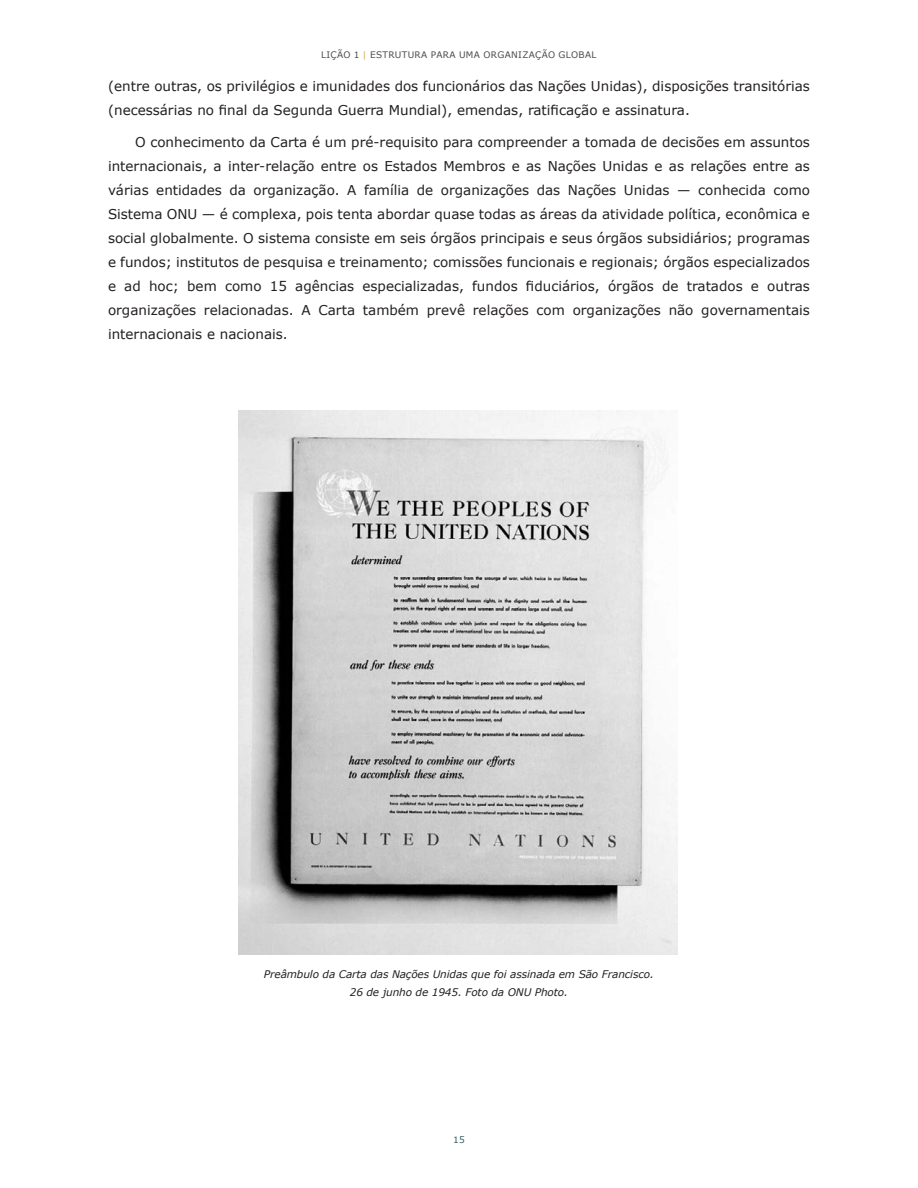
<style>
.page{position:relative;width:918px;height:1188px;background:#fff}
.page>*{position:absolute;margin:0;border:0;box-sizing:border-box;transform-origin:0 0}
.BT_BodyText{font:13.5px/24px "Verdana";color:#231f20}
.IC_ImageCaption{font:italic 10.5px/18px "Verdana";letter-spacing:-.01em;color:#231f20;text-align:center}
.t1{font:9px "Verdana";letter-spacing:.035em;color:#4b4c4d}
.t2{font:9px "Verdana";color:#305a60}
.s1{color:#d3ad50}
</style>
<div class="page">
<img style="left:239px;top:410px;width:438px;height:545px">
<p class="t1" style="left:321px;top:49px;width:63px">LIÇÃO 1 <span class="s1">|</span> Estrutura</p>
<p class="t1" style="left:431px;top:49px;width:3px">para</p>
<p class="t1" style="left:459px;top:49px;width:8px">uma</p>
<p class="t1" style="left:483px;top:49px;width:15px">Organi</p>
<p class="t1" style="left:522px;top:49px;width:46px">zação Global</p>
<p class="BT_BodyText" style="left:108px;top:74px;width:704px">(entre outras, os privilégios e imunidades dos funcionários das Nações Unidas), disposições transitórias (necessárias no final da Segunda Guerra Mundial), emendas, ratificação e assinatura.</p>
<p class="BT_BodyText" style="left:108px;top:130px;width:704px;text-align:justify;text-indent:27px">O conhecimento da Carta é um pré-requisito para compreender a tomada de decisões em assuntos internacionais, a inter-relação entre os Estados Membros e as Nações Unidas e as relações entre as várias entidades da organização. A família de organizações das Nações Unidas — conhecida como Sistema ONU — é complexa, pois tenta abordar quase todas as áreas da atividade política, econômica e social globalmente. O sistema consiste em seis órgãos principais e seus órgãos subsidiários; programas e fundos; institutos de pesquisa e treinamento; comissões funcionais e regionais; órgãos especializados e ad hoc; bem como 15 agências especializadas, fundos fiduciários, órgãos de tratados e outras organizações relacionadas. A Carta também prevê relações com organizações não governamentais internacionais e nacionais.</p>
<p class="IC_ImageCaption" style="left:264px;top:965px;width:391px">Preâmbulo da Carta das Nações Unidas que foi assinada em São Francisco.<br>26 de junho de 1945. Foto da ONU Photo.</p>
<p class="t2" style="left:453px;top:1133px;width:13px">15</p>
</div>
